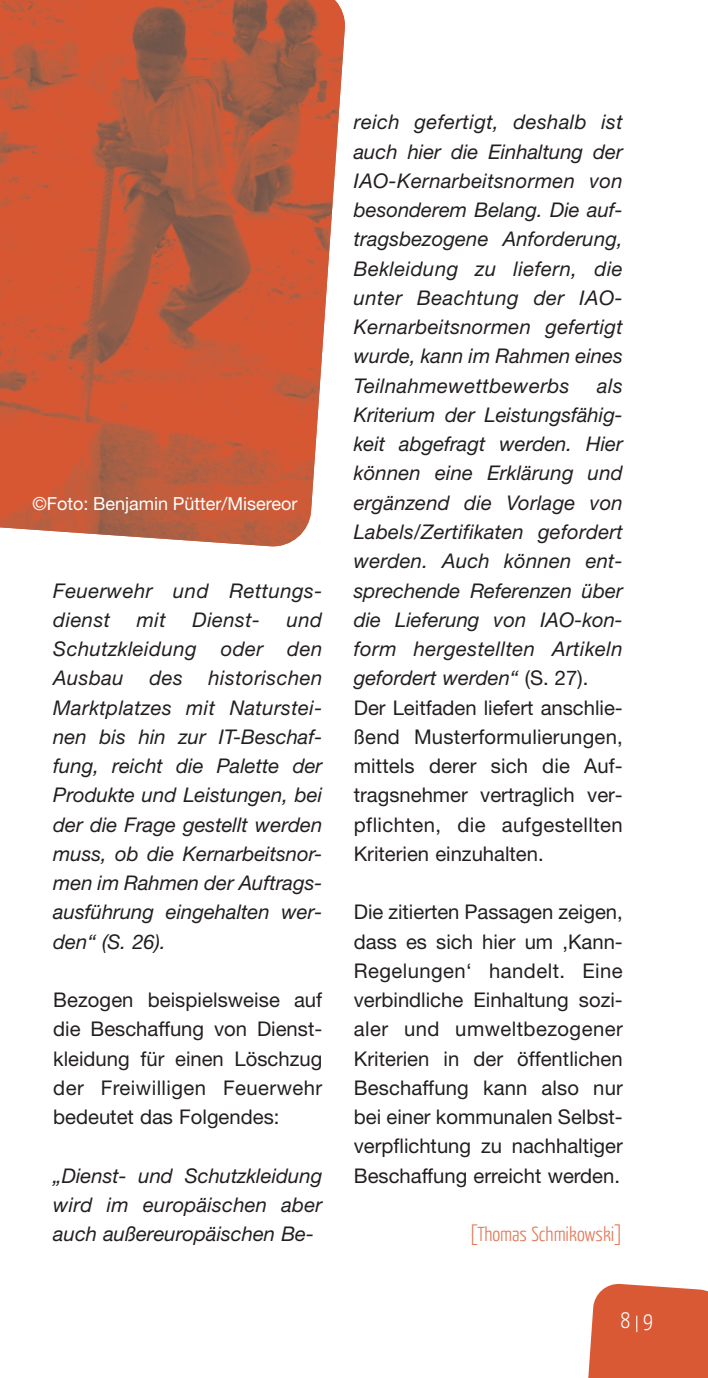
<style>
.page{position:relative;width:708px;height:1378px;background:#fff}
.page>*{position:absolute;margin:0;border:0;box-sizing:border-box;transform-origin:0 0}
.t1{font:300 22.5px "Yanone Kaffeesatz";color:#fff}
.t2{font:italic 20.25px/29.2px "Helvetica Neue";letter-spacing:.01em;color:#231f20;text-align:justify}
.t3{font:20.25px/29.2px "Helvetica Neue";color:#231f20;text-align:justify}
.t4{font:300 20.25px "Yanone Kaffeesatz";color:#e17855}
.t5{font:18px "Helvetica Neue";color:#fff}
.s1{font-style:normal}
</style>
<div class="page">
<img style="left:0;top:0;width:345px;height:547px">
<svg style="left:588px;top:1283px;width:120px;height:95px;background:#dc6645"></svg>
<p class="t5" style="left:32px;top:497px;width:267px">©Foto: Benjamin Pütter/Misereor</p>
<p class="t2" style="left:53px;top:578px;width:271px">Feuerwehr und Rettungs&shy;dienst</p>
<p class="t2" style="left:53px;top:607px;width:271px;text-indent:234px">und Schutzkleidung oder den Ausbau</p>
<p class="t2" style="left:137px;top:607px;width:31px">mit</p>
<p class="t2" style="left:193px;top:607px;width:69px">Dienst-</p>
<p class="t2" style="left:53px;top:665px;width:271px;text-indent:155px">historischen Marktplatzes mit Naturstei&shy;nen bis hin zur IT-Beschaf&shy;fung, reicht die Palette der Produkte und Leistungen, bei der die Frage gestellt werden muss, ob die Kernarbeitsnor&shy;men im Rahmen der Auftrags&shy;ausführung eingehalten wer&shy;den“ (S. 26).</p>
<p class="t3" style="left:53px;top:987px;width:271px">Bezogen beispielsweise auf die Beschaffung von Dienst&shy;kleidung für einen Löschzug der Freiwilligen Feuerwehr bedeutet das Folgendes:</p>
<p class="t2" style="left:53px;top:1163px;width:271px">„Dienst- und Schutzkleidung wird im europäischen aber auch außereuropäischen Be-</p>
<p class="t2" style="left:149px;top:665px;width:35px">des</p>
<p class="t2" style="left:354px;top:110px;width:271px">reich gefertigt, deshalb ist auch hier die Einhaltung der IAO-Kernarbeitsnormen von besonderem Belang. Die auf&shy;tragsbezogene Anforderung, Bekleidung zu liefern, die unter Beachtung der IAO-Kernarbeitsnormen gefertigt wurde, kann im Rahmen eines Teilnahmewettbewerbs</p>
<p class="t2" style="left:354px;top:373px;width:271px;text-align:left;text-indent:243px">als<br>Kriterium der Leistungsfähig&shy;keit abgefragt werden. Hier können eine Erklärung und ergänzend die Vorlage von<br>Labels/Zertifikaten gefordert werden. Auch können ent&shy;sprechende Referenzen über die Lieferung von IAO-kon&shy;form hergestellten Artikeln gefordert werden“ <span class="s1">(S. 27).<br>Der Leitfaden liefert anschlie&shy;ßend Musterformulierungen, mittels derer sich die Auf&shy;tragsnehmer vertraglich ver&shy;pflichten, die aufgestellten<br>Kriterien einzuhalten.</span></p>
<p class="t3" style="left:354px;top:899px;width:271px">Die zitierten Passagen zeigen, dass es sich hier um ‚Kann-Regelungen‘ handelt. Eine verbindliche Einhaltung sozi&shy;aler und umweltbezogener Kriterien in der öffentlichen Beschaffung kann also nur bei einer kommunalen Selbst&shy;verpflichtung zu nachhaltiger Beschaffung erreicht werden.</p>
<p class="t4" style="left:469px;top:1226px;width:155px">[Thomas Schmikowski]</p>
<p class="t1" style="left:620px;top:1311px;width:34px">8 9</p>
</div>
